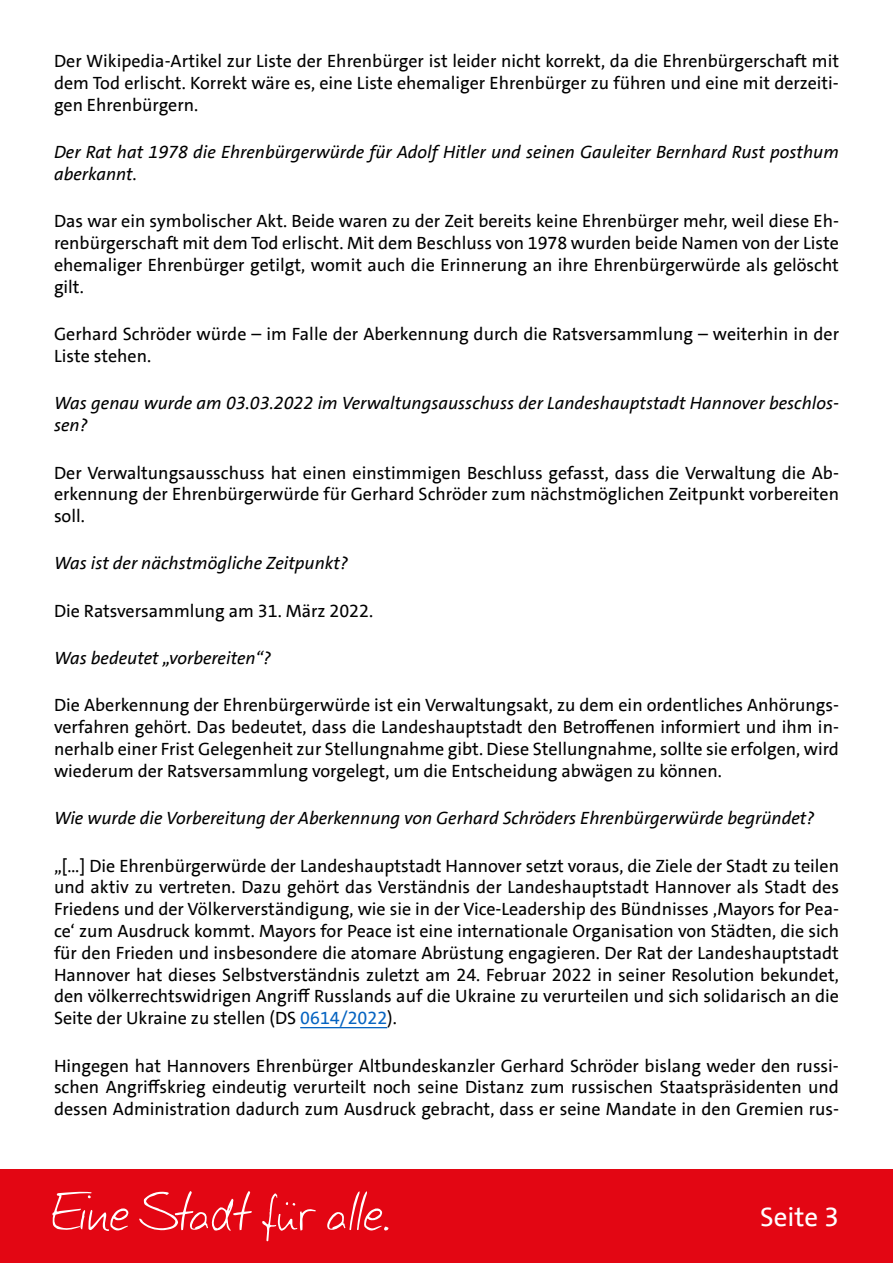
<style>
.page{position:relative;width:893px;height:1263px;background:#fff}
.page>*{position:absolute;margin:0;border:0;box-sizing:border-box;transform-origin:0 0}
.t1{font:27px "SPD The Sans";color:#fff}
.t2{font:18px/21.8px "SPD The Sans";color:#000;text-align:justify}
.t3{font:italic 18px/21.8px "SPD The Sans";color:#000}
.s1{color:#0563c1}
</style>
<div class="page">
<div style="left:0;top:1169px;width:893px;height:94px;background:#e30613"></div>
<svg style="left:52px;top:1192px;width:77px;height:39px"></svg>
<svg style="left:139px;top:1191px;width:113px;height:40px"></svg>
<svg style="left:262px;top:1193px;width:54px;height:48px"></svg>
<svg style="left:327px;top:1191px;width:62px;height:40px"></svg>
<hr style="left:300px;top:1027px;width:87px;height:1px;background:#0563c1">
<p class="t2" style="left:54px;top:52px;width:786px">Der Wikipedia-Artikel zur Liste der Ehrenbürger ist leider nicht korrekt, da die Ehrenbürgerschaft mit dem Tod erlischt. Korrekt wäre es, eine Liste ehemaliger Ehrenbürger zu führen und eine mit derzeiti&shy;gen Ehrenbürgern.</p>
<p class="t3" style="left:54px;top:141px;width:786px">Der Rat hat 1978 die Ehrenbürgerwürde für Adolf Hitler und seinen Gauleiter Bernhard Rust posthum aberkannt.</p>
<p class="t2" style="left:54px;top:212px;width:786px">Das war ein symbolischer Akt. Beide waren zu der Zeit bereits keine Ehrenbürger mehr, weil diese Eh&shy;renbürgerschaft mit dem Tod erlischt. Mit dem Beschluss von 1978 wurden beide Namen von der Liste ehemaliger Ehrenbürger getilgt, womit auch die Erinnerung an ihre Ehrenbürgerwürde als gelöscht gilt.</p>
<p class="t2" style="left:54px;top:325px;width:787px">Gerhard Schröder würde – im Falle der Aberkennung durch die Ratsversammlung – weiterhin in der<br>Liste stehen.</p>
<p class="t3" style="left:54px;top:393px;width:786px">Was genau wurde am 03.03.2022 im Verwaltungsausschuss der Landeshauptstadt Hannover beschlos&shy;sen?</p>
<p class="t2" style="left:54px;top:463px;width:786px">Der Verwaltungsausschuss hat einen einstimmigen Beschluss gefasst, dass die Verwaltung die Ab&shy;erkennung der Ehrenbürgerwürde für Gerhard Schröder zum nächstmöglichen Zeitpunkt vorbereiten soll.</p>
<p class="t3" style="left:54px;top:553px;width:295px">Was ist der nächstmögliche Zeitpunkt?</p>
<p class="t2" style="left:54px;top:600px;width:321px">Die Ratsversammlung am 31. März 2022.</p>
<p class="t3" style="left:54px;top:649px;width:218px">Was bedeutet „vorbereiten“?</p>
<p class="t2" style="left:54px;top:696px;width:786px">Die Aberkennung der Ehrenbürgerwürde ist ein Verwaltungsakt, zu dem ein ordentliches Anhörungs&shy;verfahren gehört. Das bedeutet, dass die Landeshauptstadt den Betroffenen informiert und ihm in&shy;nerhalb einer Frist Gelegenheit zur Stellungnahme gibt. Diese Stellungnahme, sollte sie erfolgen, wird wiederum der Ratsversammlung vorgelegt, um die Entscheidung abwägen zu können.</p>
<p class="t3" style="left:54px;top:807px;width:762px">Wie wurde die Vorbereitung der Aberkennung von Gerhard Schröders Ehrenbürgerwürde begründet?</p>
<p class="t2" style="left:54px;top:856px;width:787px">„[…] Die Ehrenbürgerwürde der Landeshauptstadt Hannover setzt voraus, die Ziele der Stadt zu teilen und aktiv zu vertreten. Dazu gehört das Verständnis der Landeshauptstadt Hannover als Stadt des Friedens und der Völkerverständigung, wie sie in der Vice-Leadership des Bündnisses ‚Mayors for Pea&shy;ce‘ zum Ausdruck kommt. Mayors for Peace ist eine internationale Organisation von Städten, die sich für den Frieden und insbesondere die atomare Abrüstung engagieren. Der Rat der Landeshauptstadt Hannover hat dieses Selbstverständnis zuletzt am 24. Februar 2022 in seiner Resolution bekundet, den völkerrechtswidrigen Angriff Russlands auf die Ukraine zu verurteilen und sich solidarisch an die Seite der Ukraine zu stellen (DS <span class="s1">0614/2022</span>).</p>
<p class="t2" style="left:54px;top:1056px;width:786px">Hingegen hat Hannovers Ehrenbürger Altbundeskanzler Gerhard Schröder bislang weder den russi&shy;schen Angriffskrieg eindeutig verurteilt noch seine Distanz zum russischen Staatspräsidenten und dessen Administration dadurch zum Ausdruck gebracht, dass er seine Mandate in den Gremien rus-</p>
<h1 class="t1" style="left:760px;top:1205px;width:80px">Seite 3</h1>
</div>
